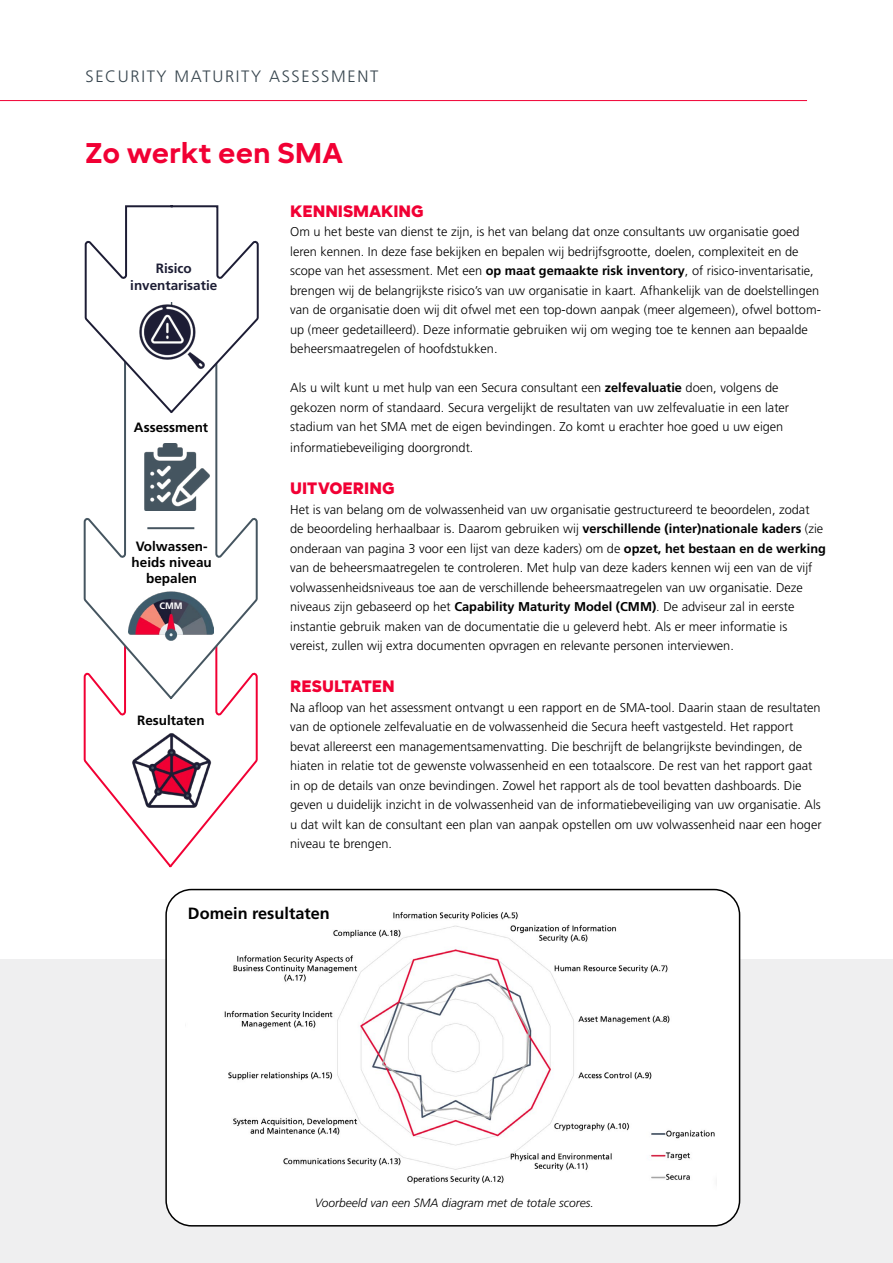
<style>
.page{position:relative;width:893px;height:1263px;background:#fff}
.page>*{position:absolute;margin:0;border:0;box-sizing:border-box;transform-origin:0 0}
.t1{font:700 28.5px "BR Candor";color:#f10034}
.t2{font:900 16.5px "BR Candor";color:#f10034}
.t3{font:300 16.5px "Frutiger LT Std";letter-spacing:.1em;color:#36444d}
.t4{font:700 16.35px "Frutiger LT Std";color:#000}
.t5{font:700 13.5px/16.2px "Frutiger LT Std";color:#000;text-align:center}
.t6{font:700 13.5px/16.2px "Frutiger LT Std";color:#1c1d34;text-align:center}
.t7{font:300 12.75px/19.5px "Frutiger LT Std";color:#000}
.t8{font:italic 300 12px "Frutiger LT Std";color:#000}
.t9{font:700 9.3px "Frutiger LT Std";color:#fff}
.s1{font-weight:700}
</style>
<div class="page">
<div style="left:0;top:959px;width:893px;height:304px;background:#efeff0"></div>
<svg style="left:83px;top:701px;width:175px;height:167px"></svg>
<svg style="left:83px;top:415px;width:175px;height:286px"></svg>
<hr style="left:0;top:100px;width:807px;height:1px;background:#f10034">
<svg style="left:84px;top:205px;width:175px;height:210px"></svg>
<img style="left:139px;top:304px;width:66px;height:65px">
<img style="left:129px;top:591px;width:84px;height:50px">
<img style="left:130px;top:727px;width:83px;height:85px">
<img style="left:143px;top:443px;width:67px;height:67px">
<hr style="left:147px;top:527px;width:47px;height:2px;background:#465560">
<div style="left:166px;top:889px;width:574px;height:337px;background:#fff;border-radius:26px"></div>
<div style="left:165px;top:889px;width:575px;height:337px;border:2px solid #000;border-radius:26px"></div>
<img style="left:224px;top:912px;width:491px;height:272px">
<div style="left:179px;top:907px;width:147px;height:25px;background:#fff"></div>
<p class="t3" style="left:85px;top:66px;width:294px">SECURITY MATURITY ASSESSMENT</p>
<h1 class="t1" style="left:85px;top:135px;width:259px">Zo werkt een SMA</h1>
<p class="t6" style="left:130px;top:261px;width:89px">Risico inventarisatie</p>
<p class="t5" style="left:134px;top:420px;width:76px">Assessment</p>
<p class="t5" style="left:132px;top:538px;width:82px">Volwassen&shy;heids niveau bepalen</p>
<p class="t9" style="left:159px;top:600px;width:25px">CMM</p>
<p class="t5" style="left:137px;top:712px;width:69px">Resultaten</p>
<p class="t2" style="left:290px;top:201px;width:135px">KENNISMAKING</p>
<p class="t7" style="left:290px;top:222px;width:532px">Om u het beste van dienst te zijn, is het van belang dat onze consultants uw organisatie goed leren kennen. In deze fase bekijken en bepalen wij bedrijfsgrootte, doelen, complexiteit en de scope van het assessment. Met een <span class="s1">op maat gemaakte risk inventory</span>, of risico-inventarisatie, brengen wij de belangrijkste risico’s van uw organisatie in kaart. Afhankelijk van de doelstellingen van de organisatie doen wij dit ofwel met een top-down aanpak (meer algemeen), ofwel bottom&shy;up (meer gedetailleerd). Deze informatie gebruiken wij om weging toe te kennen aan bepaalde beheersmaatregelen of hoofdstukken.</p>
<p class="t7" style="left:290px;top:378px;width:500px">Als u wilt kunt u met hulp van een Secura consultant een <span class="s1">zelfevaluatie</span> doen, volgens de gekozen norm of standaard. Secura vergelijkt de resultaten van uw zelfevaluatie in een later stadium van het SMA met de eigen bevindingen. Zo komt u erachter hoe goed u uw eigen</p>
<p class="t7" style="left:290px;top:438px;width:185px">informatiebeveiliging doorgrondt.</p>
<p class="t2" style="left:290px;top:478px;width:106px">UITVOERING</p>
<p class="t7" style="left:290px;top:500px;width:537px">Het is van belang om de volwassenheid van uw organisatie gestructureerd te beoordelen, zodat de beoordeling herhaalbaar is. Daarom gebruiken wij <span class="s1">verschillende (inter)nationale kaders</span> (zie onderaan van pagina 3 voor een lijst van deze kaders) om de <span class="s1">opzet, het bestaan en de werking </span>van de beheersmaatregelen te controleren. Met hulp van deze kaders kennen wij een van de vijf volwassenheidsniveaus toe aan de verschillende beheersmaatregelen van uw organisatie. Deze niveaus zijn gebaseerd op het <span class="s1">Capability Maturity Model (CMM)</span>. De adviseur zal in eerste instantie gebruik maken van de documentatie die u geleverd hebt. Als er meer informatie is vereist, zullen wij extra documenten opvragen en relevante personen interviewen.</p>
<p class="t2" style="left:290px;top:676px;width:106px">RESULTATEN</p>
<p class="t7" style="left:290px;top:698px;width:533px">Na afloop van het assessment ontvangt u een rapport en de SMA-tool. Daarin staan de resultaten van de optionele zelfevaluatie en de volwassenheid die Secura heeft vastgesteld. Het rapport bevat allereerst een managementsamenvatting. Die beschrijft de belangrijkste bevindingen, de hiaten in relatie tot de gewenste volwassenheid en een totaalscore. De rest van het rapport gaat in op de details van onze bevindingen. Zowel het rapport als de tool bevatten dashboards. Die geven u duidelijk inzicht in de volwassenheid van de informatiebeveiliging van uw organisatie. Als u dat wilt kan de consultant een plan van aanpak opstellen om uw volwassenheid naar een hoger niveau te brengen.</p>
<p class="t4" style="left:188px;top:903px;width:143px">Domein resultaten</p>
<p class="t8" style="left:315px;top:1196px;width:280px">Voorbeeld van een SMA diagram met de totale scores.</p>
</div>
